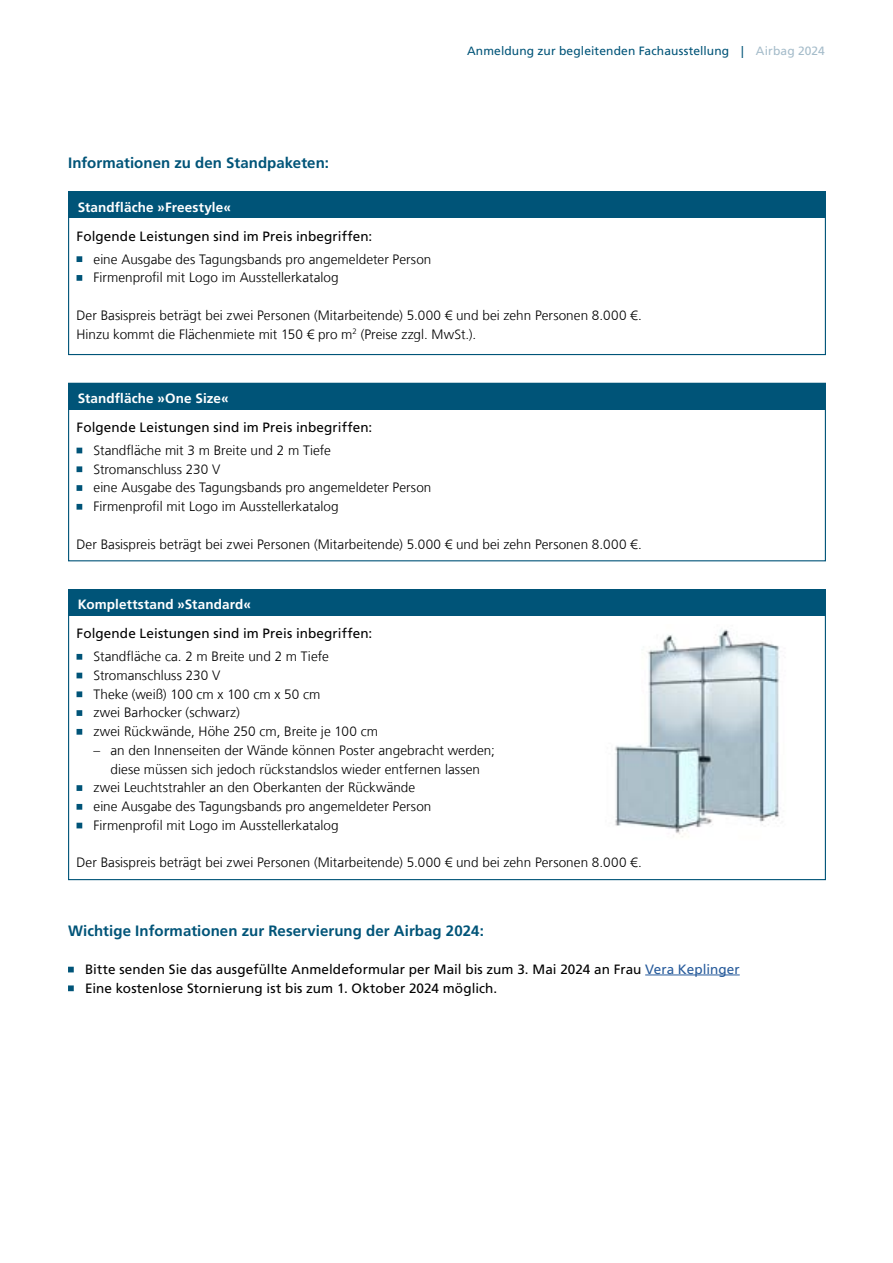
<style>
.page{position:relative;width:893px;height:1263px;background:#fff}
.page>*{position:absolute;margin:0;border:0;box-sizing:border-box;transform-origin:0 0}
.t1{font:700 15px "Frutiger LT Com";letter-spacing:.005em;color:#005478}
.t2{font:300 13.5px/18.8px "Frutiger LT Com";letter-spacing:.005em;color:#000}
.t3{font:13.5px/18.8px "Frutiger LT Com";letter-spacing:.005em;color:#000}
.t4{font:700 13.5px "Frutiger LT Com";letter-spacing:.01em;color:#fff}
.t5{font:12px "Frutiger LT Com";letter-spacing:.01em;color:#005478}
.s1{color:#a5bcca}
.s2{color:#275b9b}
</style>
<div class="page">
<img style="left:615px;top:628px;width:165px;height:209px">
<div style="left:68px;top:192px;width:758px;height:26px;background:#005478"></div>
<div style="left:68px;top:383px;width:758px;height:27px;background:#005478"></div>
<div style="left:68px;top:589px;width:758px;height:27px;background:#005478"></div>
<div style="left:68px;top:191px;width:758px;height:164px;border:1px solid #005478"></div>
<div style="left:68px;top:383px;width:758px;height:178px;border:1px solid #005478"></div>
<svg style="left:77px;top:256px;width:6px;height:6px"></svg>
<svg style="left:77px;top:275px;width:6px;height:6px"></svg>
<svg style="left:77px;top:448px;width:6px;height:5px"></svg>
<svg style="left:77px;top:466px;width:6px;height:6px"></svg>
<svg style="left:77px;top:485px;width:6px;height:6px"></svg>
<svg style="left:77px;top:504px;width:6px;height:6px"></svg>
<svg style="left:77px;top:654px;width:703px;height:6px"></svg>
<svg style="left:77px;top:673px;width:703px;height:5px"></svg>
<svg style="left:77px;top:691px;width:703px;height:6px"></svg>
<svg style="left:77px;top:710px;width:703px;height:6px"></svg>
<svg style="left:77px;top:729px;width:703px;height:6px"></svg>
<svg style="left:77px;top:785px;width:703px;height:6px"></svg>
<svg style="left:77px;top:804px;width:703px;height:6px"></svg>
<svg style="left:77px;top:823px;width:703px;height:5px"></svg>
<svg style="left:68px;top:967px;width:6px;height:5px"></svg>
<hr style="left:645px;top:974px;width:95px;height:1px;background:#275b9b">
<svg style="left:68px;top:985px;width:6px;height:6px"></svg>
<p class="t1" style="left:68px;top:154px;width:262px">Informationen zu den Standpaketen:</p>
<p class="t4" style="left:78px;top:199px;width:155px">Standfläche »Freestyle«</p>
<p class="t5" style="left:467px;top:44px;width:359px">Anmeldung zur begleitenden Fachausstellung | <span class="s1">Airbag 2024</span></p>
<p class="t3" style="left:77px;top:226px;width:297px">Folgende Leistungen sind im Preis inbegriffen:</p>
<p class="t2" style="left:94px;top:250px;width:339px">eine Ausgabe des Tagungsbands pro angemeldeter Person<br>Firmenprofil mit Logo im Ausstellerkatalog</p>
<p class="t2" style="left:77px;top:306px;width:567px">Der Basispreis beträgt bei zwei Personen (Mitarbeitende) 5.000 € und bei zehn Personen 8.000 €.<br>Hinzu kommt die Flächenmiete mit 150 € pro m<sup>2</sup> (Preise zzgl. MwSt.).</p>
<p class="t4" style="left:78px;top:390px;width:153px">Standfläche »One Size«</p>
<p class="t3" style="left:77px;top:418px;width:297px">Folgende Leistungen sind im Preis inbegriffen:</p>
<p class="t2" style="left:94px;top:441px;width:339px">Standfläche mit 3 m Breite und 2 m Tiefe<br>Stromanschluss 230 V<br>eine Ausgabe des Tagungsbands pro angemeldeter Person Firmenprofil mit Logo im Ausstellerkatalog</p>
<p class="t2" style="left:77px;top:535px;width:567px">Der Basispreis beträgt bei zwei Personen (Mitarbeitende) 5.000 € und bei zehn Personen 8.000 €.</p>
<p class="t4" style="left:78px;top:597px;width:175px">Komplettstand »Standard«</p>
<p class="t3" style="left:77px;top:624px;width:297px">Folgende Leistungen sind im Preis inbegriffen:</p>
<p class="t2" style="left:94px;top:647px;width:286px">Standfläche ca. 2 m Breite und 2 m Tiefe<br>Stromanschluss 230 V<br>Theke (weiß) 100 cm x 100 cm x 50 cm<br>zwei Barhocker (schwarz)<br>zwei Rückwände, Höhe 250 cm, Breite je 100 cm</p>
<p class="t2" style="left:94px;top:741px;width:403px">– an den Innenseiten der Wände können Poster angebracht werden;</p>
<p class="t2" style="left:111px;top:760px;width:371px">diese müssen sich jedoch rückstandslos wieder entfernen lassen</p>
<p class="t2" style="left:94px;top:778px;width:323px">zwei Leuchtstrahler an den Oberkanten der Rückwände</p>
<p class="t2" style="left:94px;top:797px;width:339px">eine Ausgabe des Tagungsbands pro angemeldeter Person</p>
<p class="t2" style="left:94px;top:816px;width:247px">Firmenprofil mit Logo im Ausstellerkatalog</p>
<p class="t2" style="left:77px;top:853px;width:567px">Der Basispreis beträgt bei zwei Personen (Mitarbeitende) 5.000 € und bei zehn Personen 8.000 €.</p>
<p class="t1" style="left:68px;top:922px;width:417px">Wichtige Informationen zur Reservierung der Airbag 2024:</p>
<p class="t3" style="left:85px;top:960px;width:656px">Bitte senden Sie das ausgefüllte Anmeldeformular per Mail bis zum 3. Mai 2024 an Frau <span class="s2">Vera Keplinger<br></span>Eine kostenlose Stornierung ist bis zum 1. Oktober 2024 möglich.</p>
</div>
